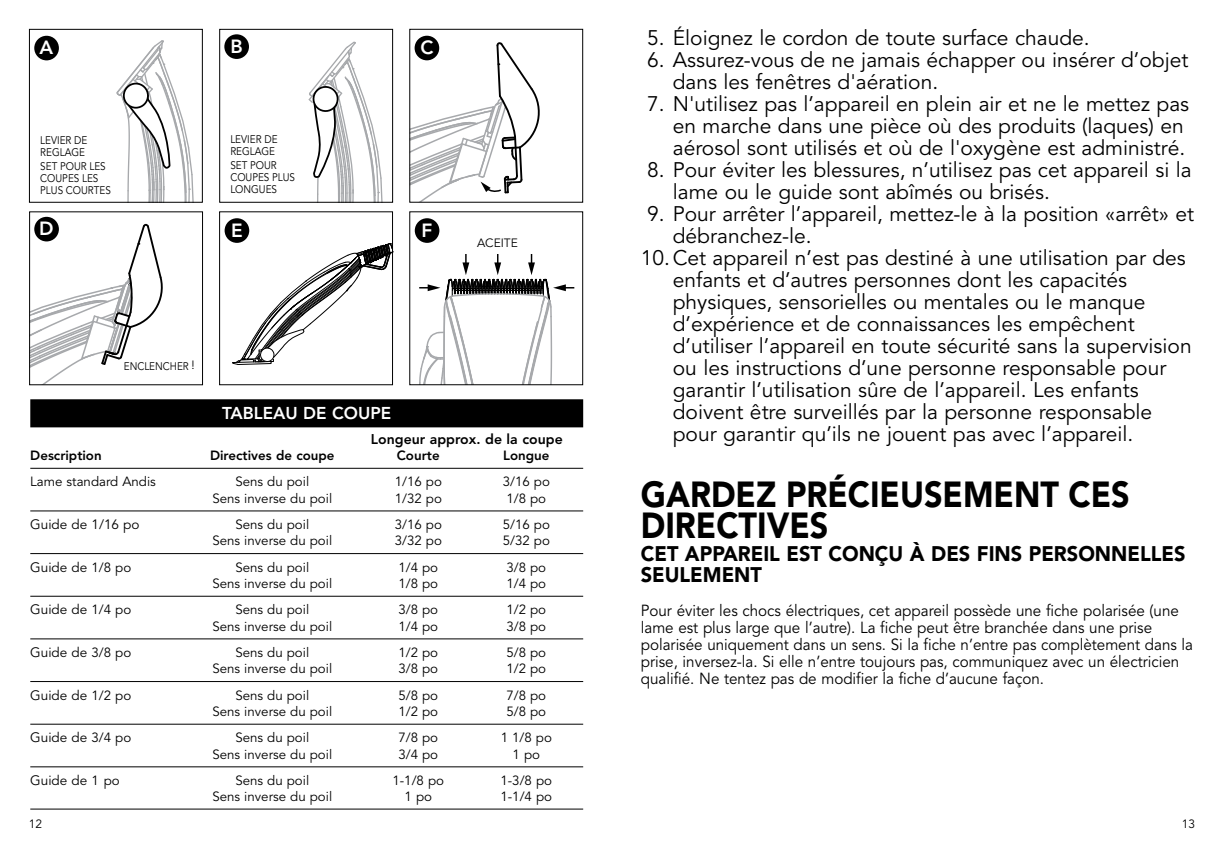
<style>
.page{position:relative;width:1224px;height:846px;background:#fff}
.page>*{position:absolute;margin:0;border:0;box-sizing:border-box;transform-origin:0 0}
.t1{font:900 36px/31px "Avenir";color:#000;scale:.9 1}
.t2{font:21px/22px "Avenir";color:#000}
.t3{font:900 21px/20.8px "Avenir";color:#000;scale:.95 1}
.t4{font:800 19px "Avenir";color:#fff}
.t5{font:800 17px "Avenir";color:#fff}
.t6{font:16px/17px "Avenir";color:#000;scale:.95 1}
.t7{font:800 14px "Avenir";color:#000}
.t8{font:13.6px "Avenir";color:#000}
.t9{font:13.4px "Avenir";color:#000}
.t10{font:800 13.4px "Avenir";color:#000}
.t11{font:12px "Avenir";color:#000}
.t12{font:11px/12px "Avenir";color:#000;scale:.9 1}
.s1{font-size:12px}
.s2{font-size:13.4px}
</style>
<div class="page">
<div style="left:30px;top:399px;width:553px;height:28px;background:#000"></div>
<hr style="left:30px;top:468px;width:553px;height:1px;background:#000">
<hr style="left:30px;top:510px;width:553px;height:1px;background:#000">
<hr style="left:30px;top:553px;width:553px;height:1px;background:#000">
<hr style="left:30px;top:596px;width:553px;height:1px;background:#000">
<hr style="left:30px;top:638px;width:553px;height:1px;background:#000">
<hr style="left:30px;top:681px;width:553px;height:1px;background:#000">
<hr style="left:30px;top:724px;width:553px;height:1px;background:#000">
<hr style="left:30px;top:766px;width:553px;height:1px;background:#000">
<hr style="left:30px;top:809px;width:553px;height:1px;background:#000">
<svg style="left:411px;top:42px;width:129px;height:159px"></svg>
<div style="left:409px;top:29px;width:174px;height:174px;border:1px solid #000"></div>
<div style="left:415px;top:36px;width:24px;height:24px;background:#000;border-radius:50%"></div>
<svg style="left:232px;top:243px;width:162px;height:122px"></svg>
<div style="left:219px;top:211px;width:174px;height:174px;border:1px solid #000"></div>
<div style="left:225px;top:218px;width:24px;height:25px;background:#000;border-radius:50%"></div>
<svg style="left:31px;top:224px;width:132px;height:159px"></svg>
<div style="left:29px;top:211px;width:174px;height:174px;border:1px solid #000"></div>
<div style="left:34px;top:217px;width:25px;height:24px;background:#000;border-radius:50%"></div>
<svg style="left:116px;top:40px;width:78px;height:161px"></svg>
<div style="left:124px;top:84px;width:24px;height:24px;background:#fff;border-radius:50%"></div>
<div style="left:123px;top:83px;width:26px;height:26px;border:2px solid #000;border-radius:50%"></div>
<div style="left:29px;top:29px;width:174px;height:174px;border:1px solid #000"></div>
<div style="left:34px;top:36px;width:25px;height:24px;background:#000;border-radius:50%"></div>
<svg style="left:419px;top:254px;width:155px;height:129px"></svg>
<div style="left:415px;top:218px;width:24px;height:25px;background:#000;border-radius:50%"></div>
<svg style="left:308px;top:41px;width:75px;height:160px"></svg>
<div style="left:219px;top:29px;width:174px;height:174px;border:1px solid #000"></div>
<div style="left:224px;top:34px;width:25px;height:25px;background:#000;border-radius:50%"></div>
<p class="t4" style="left:40px;top:37px;width:15px">A</p>
<p class="t12" style="left:40px;top:135px;width:54px">LEVIER DE<br>REGLAGE</p>
<p class="t12" style="left:40px;top:161px;width:80px">SET POUR LES<br>COUPES LES<br>PLUS COURTES</p>
<p class="t4" style="left:230px;top:35px;width:14px">B</p>
<p class="t12" style="left:230px;top:133px;width:54px">LEVIER DE<br>REGLAGE</p>
<p class="t12" style="left:230px;top:159px;width:73px">SET POUR<br>COUPES PLUS<br>LONGUES</p>
<p class="t4" style="left:39px;top:218px;width:16px">D</p>
<p class="t4" style="left:231px;top:219px;width:13px">E</p>
<p class="t12" style="left:124px;top:360px;width:80px">ENCLENCHER <span class="s1">!</span></p>
<p class="t4" style="left:420px;top:37px;width:15px">C</p>
<p class="t4" style="left:422px;top:219px;width:12px">F</p>
<p class="t11" style="left:477px;top:236px;width:42px">ACEITE</p>
<p class="t5" style="left:222px;top:403px;width:171px">TABLEAU DE COUPE</p>
<p class="t7" style="left:371px;top:430px;width:193px">Longeur approx. de la coupe</p>
<p class="t10" style="left:30px;top:447px;width:73px">Description</p>
<p class="t10" style="left:210px;top:447px;width:126px">Directives de coupe</p>
<p class="t10" style="left:397px;top:447px;width:44px">Courte</p>
<p class="t10" style="left:503px;top:447px;width:48px">Longue</p>
<p class="t9" style="left:30px;top:474px;width:127px">Lame standard Andis</p>
<p class="t9" style="left:235px;top:474px;width:75px">Sens du poil</p>
<p class="t9" style="left:395px;top:474px;width:49px">1/16 po</p>
<p class="t9" style="left:503px;top:474px;width:49px">3/16 po</p>
<p class="t9" style="left:212px;top:490px;width:121px">Sens inverse du poil</p>
<p class="t9" style="left:395px;top:490px;width:49px">1/32 po</p>
<p class="t9" style="left:506px;top:490px;width:41px">1/8 po</p>
<p class="t8" style="left:30px;top:516px;width:111px">Guide de 1/16 po</p>
<p class="t9" style="left:235px;top:517px;width:75px">Sens du poil</p>
<p class="t9" style="left:395px;top:517px;width:49px">3/16 po</p>
<p class="t9" style="left:503px;top:517px;width:49px">5/16 po</p>
<p class="t9" style="left:212px;top:533px;width:121px">Sens inverse du poil</p>
<p class="t9" style="left:395px;top:533px;width:49px">3/32 po</p>
<p class="t9" style="left:503px;top:533px;width:49px">5/32 po</p>
<p class="t8" style="left:30px;top:559px;width:103px">Guide de <span class="s2">1/8 po</span></p>
<p class="t9" style="left:235px;top:559px;width:75px">Sens du poil</p>
<p class="t9" style="left:398px;top:559px;width:41px">1/4 po</p>
<p class="t9" style="left:506px;top:559px;width:41px">3/8 po</p>
<p class="t9" style="left:212px;top:576px;width:121px">Sens inverse du poil</p>
<p class="t9" style="left:398px;top:576px;width:41px">1/8 po</p>
<p class="t9" style="left:506px;top:576px;width:41px">1/4 po</p>
<p class="t8" style="left:30px;top:602px;width:103px">Guide de <span class="s2">1/4 po</span></p>
<p class="t9" style="left:235px;top:602px;width:75px">Sens du poil</p>
<p class="t9" style="left:398px;top:602px;width:41px">3/8 po</p>
<p class="t9" style="left:506px;top:602px;width:41px">1/2 po</p>
<p class="t9" style="left:212px;top:618px;width:121px">Sens inverse du poil</p>
<p class="t9" style="left:398px;top:618px;width:41px">1/4 po</p>
<p class="t9" style="left:506px;top:618px;width:41px">3/8 po</p>
<p class="t8" style="left:30px;top:644px;width:103px">Guide de <span class="s2">3/8 po</span></p>
<p class="t9" style="left:235px;top:645px;width:75px">Sens du poil</p>
<p class="t9" style="left:398px;top:645px;width:41px">1/2 po</p>
<p class="t9" style="left:506px;top:645px;width:41px">5/8 po</p>
<p class="t9" style="left:212px;top:661px;width:121px">Sens inverse du poil</p>
<p class="t9" style="left:398px;top:661px;width:41px">3/8 po</p>
<p class="t9" style="left:506px;top:661px;width:41px">1/2 po</p>
<p class="t8" style="left:30px;top:687px;width:103px">Guide de <span class="s2">1/2 po</span></p>
<p class="t9" style="left:235px;top:687px;width:75px">Sens du poil</p>
<p class="t9" style="left:398px;top:687px;width:41px">5/8 po</p>
<p class="t9" style="left:506px;top:687px;width:41px">7/8 po</p>
<p class="t9" style="left:212px;top:704px;width:121px">Sens inverse du poil</p>
<p class="t9" style="left:398px;top:704px;width:41px">1/2 po</p>
<p class="t9" style="left:506px;top:704px;width:41px">5/8 po</p>
<p class="t8" style="left:30px;top:730px;width:103px">Guide de <span class="s2">3/4 po</span></p>
<p class="t9" style="left:235px;top:730px;width:75px">Sens du poil</p>
<p class="t9" style="left:398px;top:730px;width:41px">7/8 po</p>
<p class="t9" style="left:501px;top:730px;width:53px">1 1/8 po</p>
<p class="t9" style="left:212px;top:746px;width:121px">Sens inverse du poil</p>
<p class="t9" style="left:398px;top:746px;width:41px">3/4 po</p>
<p class="t9" style="left:513px;top:746px;width:29px">1 po</p>
<p class="t8" style="left:30px;top:772px;width:91px">Guide de <span class="s2">1 po</span></p>
<p class="t9" style="left:235px;top:772px;width:75px">Sens du poil</p>
<p class="t9" style="left:392px;top:772px;width:53px">1-1/8 po</p>
<p class="t9" style="left:500px;top:772px;width:53px">1-3/8 po</p>
<p class="t9" style="left:212px;top:789px;width:121px">Sens inverse du poil</p>
<p class="t9" style="left:405px;top:789px;width:29px">1 po</p>
<p class="t9" style="left:500px;top:789px;width:53px">1-1/4 po</p>
<p class="t2" style="left:647px;top:27px;width:444px">5. Éloignez le cordon de toute surface chaude.</p>
<p class="t2" style="left:673px;top:49px;width:517px;text-indent:-26px">6. Assurez-vous de ne jamais échapper ou insérer d’objet dans les fenêtres d'aération.</p>
<p class="t2" style="left:673px;top:93px;width:518px;text-indent:-26px">7. N'utilisez pas l’appareil en plein air et ne le mettez pas en marche dans une pièce où des produits (laques) en aérosol sont utilisés et où de l'oxygène est administré.</p>
<p class="t2" style="left:673px;top:159px;width:520px;text-indent:-26px">8. Pour éviter les blessures, n’utilisez pas cet appareil si la lame ou le guide sont abîmés ou brisés.</p>
<p class="t2" style="left:647px;top:203px;width:548px">9. Pour arrêter l’appareil, mettez-le à la position «arrêt» et</p>
<p class="t2" style="left:673px;top:225px;width:140px">débranchez-le.</p>
<p class="t2" style="left:641px;top:247px;width:547px">10.Cet appareil n’est pas destiné à une utilisation par des</p>
<p class="t2" style="left:673px;top:269px;width:456px">enfants et d’autres personnes dont les capacités</p>
<p class="t2" style="left:673px;top:291px;width:474px">physiques, sensorielles ou mentales ou le manque</p>
<p class="t2" style="left:673px;top:313px;width:463px">d’expérience et de connaissances les empêchent</p>
<p class="t2" style="left:673px;top:335px;width:520px">d’utiliser l’appareil en toute sécurité sans la supervision</p>
<p class="t2" style="left:673px;top:357px;width:495px">ou les instructions d’une personne responsable pour</p>
<p class="t2" style="left:673px;top:379px;width:467px">garantir l’utilisation sûre de l’appareil. Les enfants</p>
<p class="t2" style="left:673px;top:401px;width:481px">doivent être surveillés par la personne responsable</p>
<p class="t2" style="left:673px;top:423px;width:462px">pour garantir qu’ils ne jouent pas avec l’appareil.</p>
<h1 class="t1" style="left:641px;top:478px;width:545px">GARDEZ PRÉCIEUSEMENT CES<br>DIRECTIVES</h1>
<p class="t3" style="left:641px;top:543px;width:575px">CET APPAREIL EST CONÇU À DES FINS PERSONNELLES<br>SEULEMENT</p>
<p class="t6" style="left:641px;top:602px;width:583px">Pour éviter les chocs électriques, cet appareil possède une fiche polarisée (une lame est plus large que l’autre). La fiche peut être branchée dans une prise polarisée uniquement dans un sens. Si la fiche n’entre pas complètement dans la prise, inversez-la. Si elle n’entre toujours pas, communiquez avec un électricien qualifié. Ne tentez pas de modifier la fiche d’aucune façon.</p>
<p class="t11" style="left:29px;top:817px;width:15px">12</p>
<p class="t11" style="left:1182px;top:817px;width:15px">13</p>
</div>
